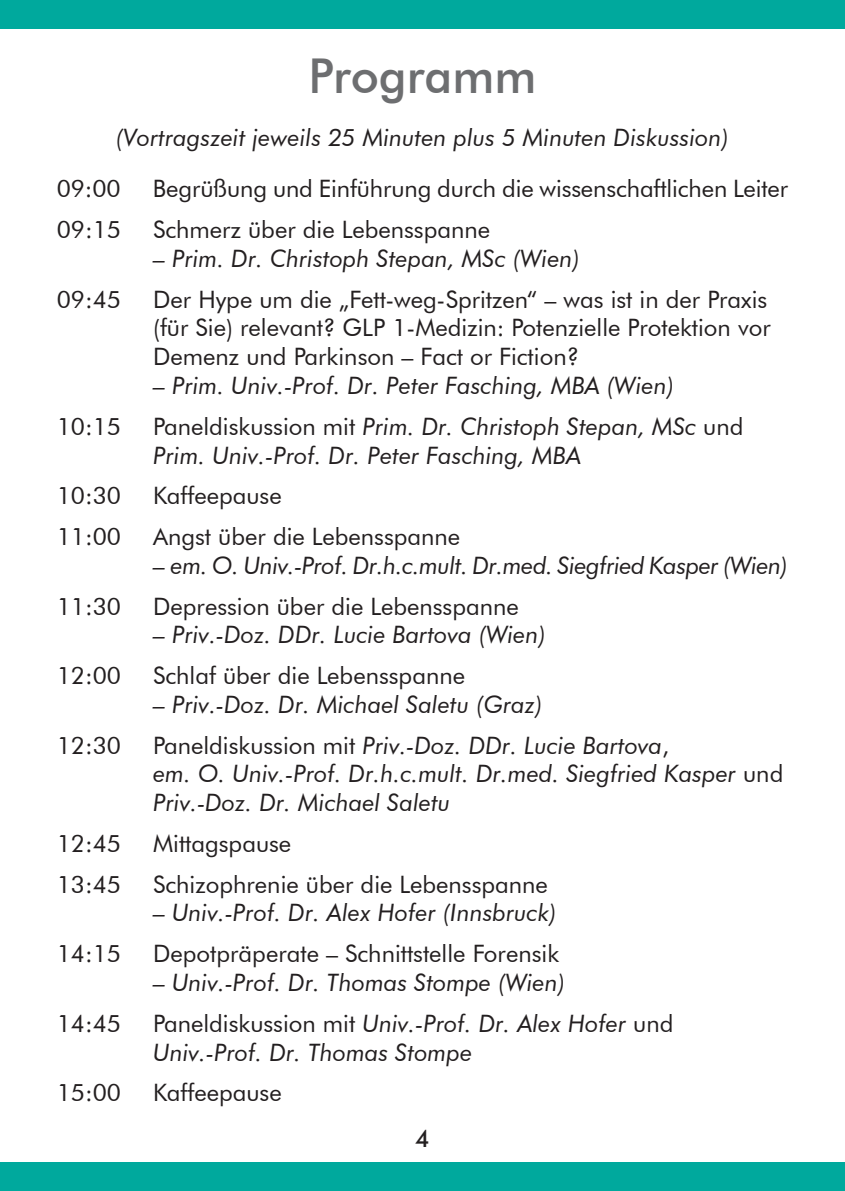
<style>
.page{position:relative;width:845px;height:1191px;background:#fff}
.page>*{position:absolute;margin:0;border:0;box-sizing:border-box;transform-origin:0 0}
.t1{font:500 48px "Futura BT";color:#6d6e70}
.t2{font:italic 24px/28.8px "Futura BT";color:#231f20}
.t3{font:24px/28.8px "Futura BT";color:#231f20}
.t4{font:italic 24px "Futura BT";letter-spacing:-.02em;color:#231f20}
.t5{font:500 24px "Futura BT";color:#231f20}
.s1{font-style:normal}
</style>
<div class="page">
<div style="left:0;top:1162px;width:845px;height:29px;background:#00a99d"></div>
<div style="left:0;top:0;width:845px;height:28px;background:#00a99d"></div>
<h1 class="t1" style="left:308px;top:47px;width:230px">Programm</h1>
<p class="t2" style="left:116px;top:123px;width:614px">(Vortragszeit jeweils 25 Minuten plus 5 Minuten Diskussion)</p>
<p class="t3" style="left:57px;top:174px;width:65px">09:00</p>
<p class="t3" style="left:153px;top:174px;width:637px">Begrüßung und Einführung durch die wissenschaftlichen Leiter</p>
<p class="t3" style="left:57px;top:215px;width:66px">09:15</p>
<p class="t3" style="left:153px;top:215px;width:338px">Schmerz über die Lebensspanne</p>
<p class="t2" style="left:153px;top:244px;width:428px">– Prim. Dr. Christoph Stepan, MSc (Wien)</p>
<p class="t3" style="left:57px;top:284px;width:66px">09:45</p>
<p class="t3" style="left:153px;top:284px;width:619px">Der Hype um die „Fett-weg-Spritzen“ – was ist in der Praxis (für Sie) relevant? GLP 1-Medizin: Potenzielle Protektion vor<br>Demenz und Parkinson – Fact or Fiction?</p>
<p class="t2" style="left:153px;top:371px;width:523px">– Prim. Univ.-Prof. Dr. Peter Fasching, MBA (Wien)</p>
<p class="t3" style="left:57px;top:411px;width:66px">10:15</p>
<p class="t2" style="left:153px;top:411px;width:592px"><span class="s1">Paneldiskussion mit</span> Prim. Dr. Christoph Stepan, MSc <span class="s1">und<br></span>Prim. Univ.-Prof. Dr. Peter Fasching, MBA</p>
<p class="t3" style="left:57px;top:481px;width:66px">10:30</p>
<p class="t3" style="left:153px;top:481px;width:130px">Kaffeepause</p>
<p class="t3" style="left:57px;top:522px;width:66px">11:00</p>
<p class="t3" style="left:153px;top:522px;width:309px">Angst über die Lebensspanne</p>
<p class="t4" style="left:153px;top:551px;width:636px">– em. O. Univ.-Prof. Dr.h.c.mult. Dr.med. Siegfried Kasper (Wien)</p>
<p class="t3" style="left:57px;top:591px;width:66px">11:30</p>
<p class="t3" style="left:153px;top:591px;width:367px">Depression über die Lebensspanne</p>
<p class="t2" style="left:153px;top:620px;width:394px">– Priv.-Doz. DDr. Lucie Bartova (Wien)</p>
<p class="t3" style="left:57px;top:661px;width:66px">12:00</p>
<p class="t3" style="left:153px;top:661px;width:313px">Schlaf über die Lebensspanne</p>
<p class="t2" style="left:153px;top:689px;width:391px">– Priv.-Doz. Dr. Michael Saletu (Graz)</p>
<p class="t3" style="left:57px;top:730px;width:66px">12:30</p>
<p class="t2" style="left:153px;top:730px;width:632px"><span class="s1">Paneldiskussion mit</span> Priv.-Doz. DDr. Lucie Bartova<span class="s1">,<br></span>em. O. Univ.-Prof. Dr.h.c.mult. Dr.med. Siegfried Kasper <span class="s1">und<br></span>Priv.-Doz. Dr. Michael Saletu</p>
<p class="t3" style="left:57px;top:828px;width:66px">12:45</p>
<p class="t3" style="left:153px;top:828px;width:140px">Mittagspause</p>
<p class="t3" style="left:57px;top:869px;width:66px">13:45</p>
<p class="t3" style="left:153px;top:869px;width:396px">Schizophrenie über die Lebensspanne</p>
<p class="t2" style="left:153px;top:898px;width:405px">– Univ.-Prof. Dr. Alex Hofer (Innsbruck)</p>
<p class="t3" style="left:57px;top:939px;width:66px">14:15</p>
<p class="t3" style="left:153px;top:939px;width:407px">Depotpräperate – Schnittstelle Forensik</p>
<p class="t2" style="left:153px;top:968px;width:414px">– Univ.-Prof. Dr. Thomas Stompe (Wien)</p>
<p class="t3" style="left:57px;top:1008px;width:66px">14:45</p>
<p class="t2" style="left:153px;top:1008px;width:522px"><span class="s1">Paneldiskussion mit</span> Univ.-Prof. Dr. Alex Hofer <span class="s1">und<br></span>Univ.-Prof. Dr. Thomas Stompe</p>
<p class="t3" style="left:57px;top:1078px;width:66px">15:00</p>
<p class="t3" style="left:153px;top:1078px;width:130px">Kaffeepause</p>
<p class="t5" style="left:415px;top:1123px;width:16px">4</p>
</div>
